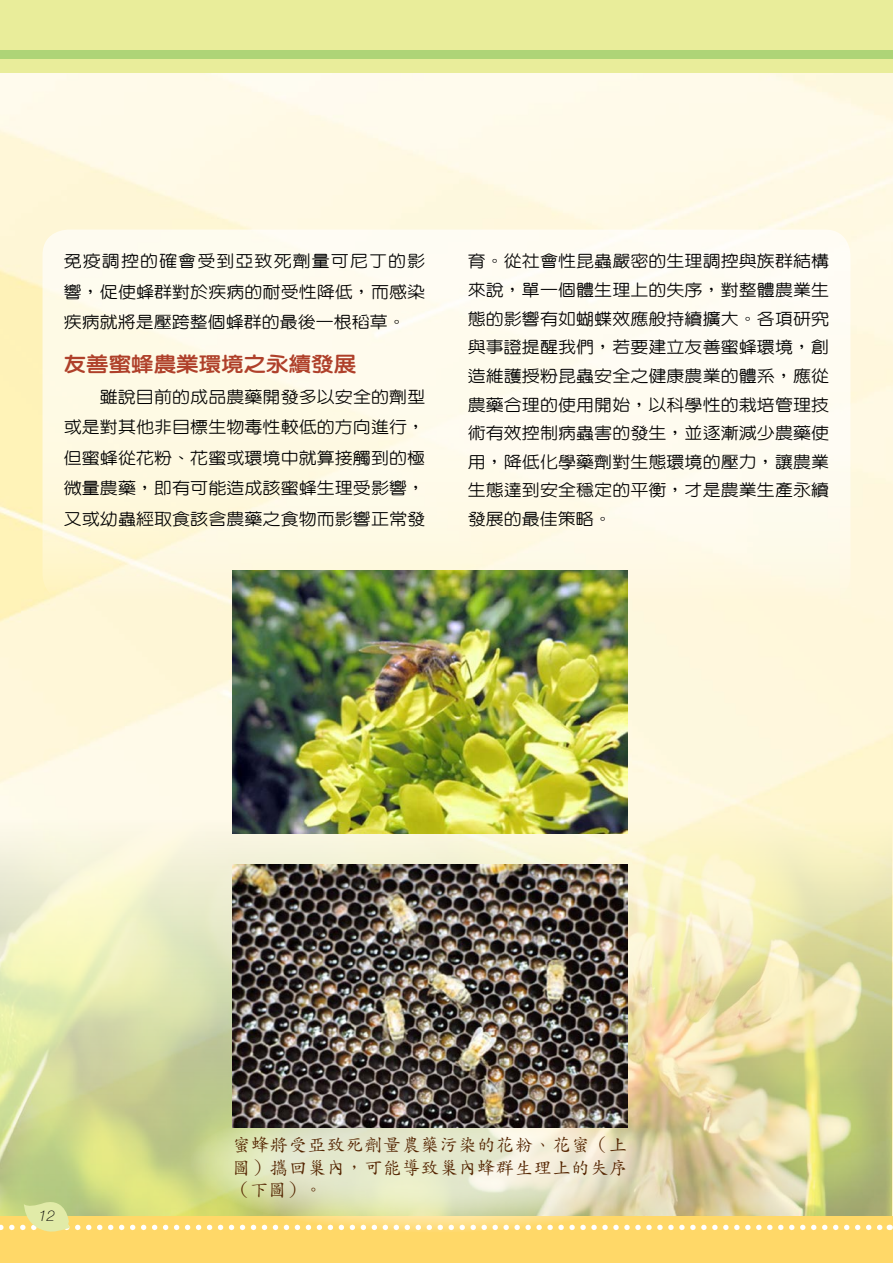
<style>
.page{position:relative;width:893px;height:1263px;background:#fff}
.page>*{position:absolute;margin:0;border:0;box-sizing:border-box;transform-origin:0 0}
.t1{font:20.25px "DF Li Yuan W7 WINP BF";color:#af402a;scale:1.11 1}
.t2{font:18px/22.5px "DF Kai Shu W5 WINP BF";letter-spacing:.045em;color:#542400;text-align:justify}
.t3{font:500 16.2px/28.7px "Yen Round";letter-spacing:.005em;color:#000;text-align:justify;scale:1.11 1}
.t4{font:italic 100 15px "Helvetica Neue LT Pro";color:#000}
</style>
<div class="page">
<img style="left:0;top:72px;width:892px;height:747px">
<img style="left:0;top:819px;width:892px;height:397px">
<hr style="left:892px;top:71px;width:1px;height:1192px;background:#ceebeb">
<div style="left:0;top:1216px;width:893px;height:47px;background:#ffd868"></div>
<div style="left:0;top:0;width:893px;height:72px;background:#e9ed9a"></div>
<svg style="left:189px;top:1094px;width:493px;height:138px;background:#e1e2c2"></svg>
<div style="left:43px;top:230px;width:807px;height:370px;background:linear-gradient(to bottom,#fffdf5,#fef8e0);border-radius:26px"></div>
<img style="left:233px;top:864px;width:394px;height:263px">
<img style="left:233px;top:570px;width:394px;height:263px">
<div style="left:0;top:50px;width:893px;height:8px;background:#aed477"></div>
<svg style="left:0;top:1197px;width:890px;height:35px"></svg>
<p class="t3" style="left:64px;top:246px;width:327px;line-height:30.6px">免疫調控的確會受到亞致死劑量可尼丁的影響，促使蜂群對於疾病的耐受性降低，而感染疾病就將是壓跨整個蜂群的最後一根稻草。</p>
<p class="t1" style="left:64px;top:354px;width:265px">友善蜜蜂農業環境之永續發展</p>
<p class="t3" style="left:64px;top:381px;width:327px;line-height:30.6px;text-indent:36px">雖說目前的成品農藥開發多以安全的劑型或是對其他非目標生物毒性較低的方向進行，但蜜蜂從花粉、花蜜或環境中就算接觸到的極微量農藥，即有可能造成該蜜蜂生理受影響，又或幼蟲經取食該含農藥之食物而影響正常發</p>
<p class="t3" style="left:468px;top:247px;width:327px">育。從社會性昆蟲嚴密的生理調控與族群結構來說，單一個體生理上的失序，對整體農業生態的影響有如蝴蝶效應般持續擴大。各項研究與事證提醒我們，若要建立友善蜜蜂環境，創造維護授粉昆蟲安全之健康農業的體系，應從農藥合理的使用開始，以科學性的栽培管理技術有效控制病蟲害的發生，並逐漸減少農藥使用，降低化學藥劑對生態環境的壓力，讓農業生態達到安全穩定的平衡，才是農業生產永續發展的最佳策略。</p>
<p class="t4" style="left:38px;top:1207px;width:18px">12</p>
<p class="t2" style="left:233px;top:1134px;width:396px">蜜蜂將受亞致死劑量農藥污染的花粉、花蜜（上圖）攜回巢內，可能導致巢內蜂群生理上的失序（下圖）。</p>
</div>
